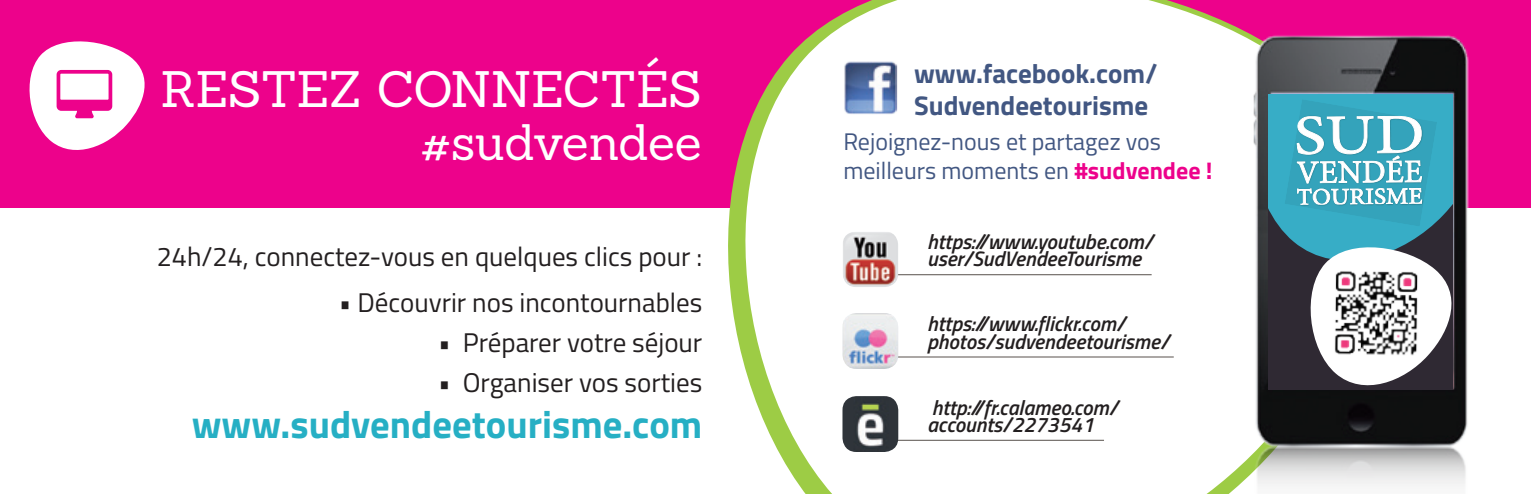
<style>
.page{position:relative;width:1531px;height:494px;background:#fff}
.page>*{position:absolute;margin:0;border:0;box-sizing:border-box;transform-origin:0 0}
.t1{font:49.8px "Sanchez";letter-spacing:-.015em;color:#fff}
.t2{font:700 38.7px "Titillium Web";color:#26afc4}
.t3{font:27px "Titillium Web";color:#231f20}
.t4{font:700 27px/32.4px "Titillium Web";color:#425782}
.t5{font:24px/28.8px "Titillium Web";color:#425782}
.t6{font:italic 600 21px/17.7px "Titillium Web";color:#231f20}
.s1{font-weight:700;color:#ed028b}
</style>
<div class="page">
<div style="left:0;top:0;width:1531px;height:207px;background:#ed028b"></div>
<svg style="left:701px;top:0;width:502px;height:493px"></svg>
<img style="left:1203px;top:12px;width:328px;height:481px">
<div style="left:1269px;top:279px;width:32px;height:110px;background:#2f2933"></div>
<svg style="left:1269px;top:94px;width:184px;height:185px;background:#358ca1"></svg>
<svg style="left:1301px;top:237px;width:152px;height:152px"></svg>
<img style="left:1329px;top:265px;width:95px;height:95px">
<svg style="left:1284px;top:99px;width:153px;height:127px;background:#59b4c8"></svg>
<hr style="left:884px;top:274px;width:267px;height:1px;background:#58514c">
<hr style="left:884px;top:356px;width:290px;height:1px;background:#58514c">
<hr style="left:884px;top:439px;width:220px;height:1px;background:#58514c">
<img style="left:842px;top:231px;width:56px;height:56px">
<img style="left:842px;top:313px;width:56px;height:55px">
<img style="left:842px;top:395px;width:56px;height:56px">
<img style="left:843px;top:61px;width:54px;height:53px">
<svg style="left:29px;top:41px;width:116px;height:109px"></svg>
<p class="t1" style="left:161px;top:56px;width:543px">RESTEZ CONNECTÉS</p>
<p class="t1" style="left:420px;top:110px;width:283px">#sudvendee</p>
<p class="t3" style="left:157px;top:236px;width:547px">24h/24, connectez-vous en quelques clics pour :</p>
<p class="t3" style="left:339px;top:283px;width:365px">• Découvrir nos incontournables</p>
<p class="t3" style="left:438px;top:322px;width:266px">• Préparer votre séjour</p>
<p class="t3" style="left:438px;top:362px;width:266px">• Organiser vos sorties</p>
<p class="t2" style="left:192px;top:394px;width:512px">www.sudvendeetourisme.com</p>
<p class="t4" style="left:914px;top:56px;width:245px">www.facebook.com/<br>Sudvendeetourisme</p>
<p class="t5" style="left:843px;top:126px;width:371px">Rejoignez-nous et partagez vos meilleurs moments en <span class="s1">#sudvendee !</span></p>
<p class="t6" style="left:927px;top:231px;width:228px">https://www.youtube.com/ user/SudVendeeTourisme</p>
<p class="t6" style="left:927px;top:313px;width:244px">https://www.flickr.com/ photos/sudvendeetourisme/</p>
<p class="t6" style="left:927px;top:397px;width:193px">http://fr.calameo.com/ accounts/2273541</p>
</div>
